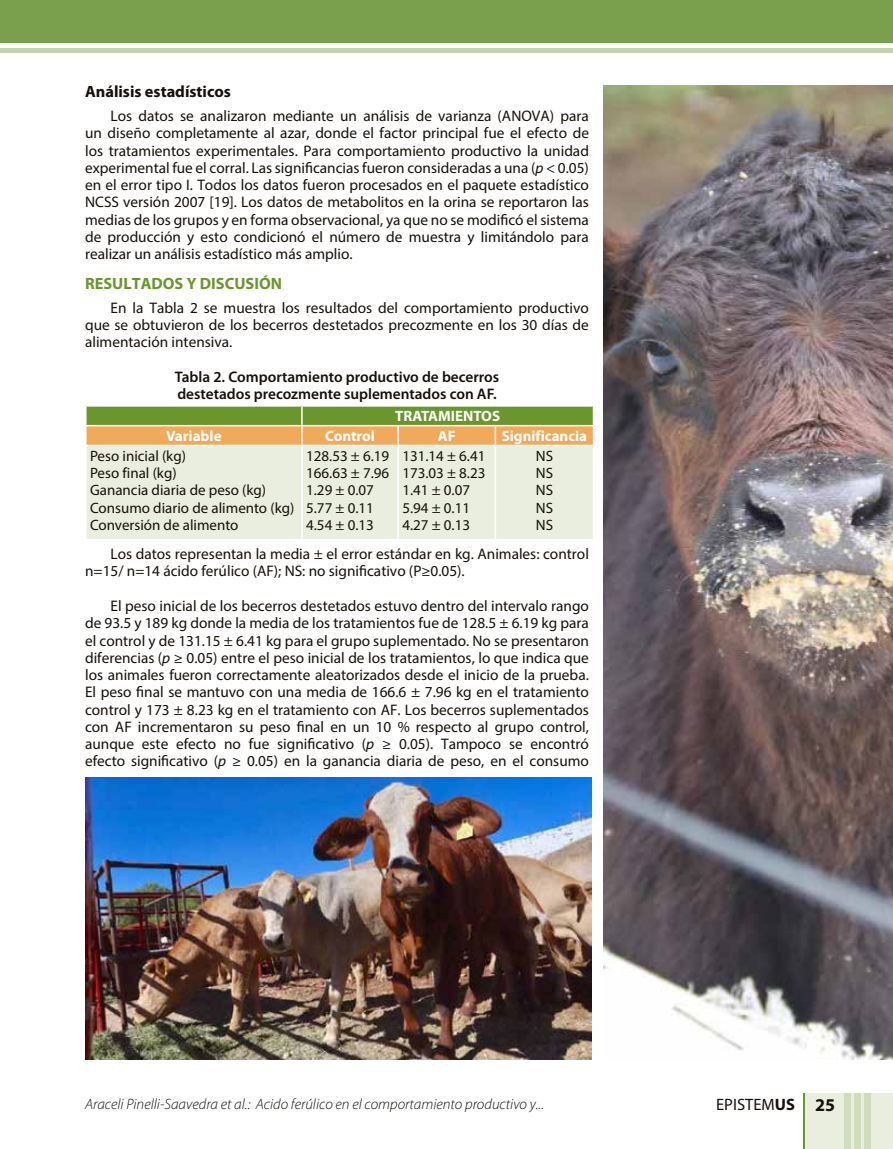
<style>
.page{position:relative;width:893px;height:1149px;background:#fff}
.page>*{position:absolute;margin:0;border:0;box-sizing:border-box;transform-origin:0 0}
.t1{font:16.5px "Myriad Pro";color:#16100a}
.t2{font:700 16.35px "Myriad Pro";color:#16100a}
.t3{font:700 16.35px "Myriad Pro";color:#6b962e}
.t4{font:15.3px/17.2px "Myriad Pro";color:#16100a;text-align:justify}
.t5{font:600 15.3px/17.2px "Myriad Pro";color:#16100a}
.t6{font:15px/17.2px "Myriad Pro";color:#16100a}
.t7{font:italic 300 15px "Myriad Pro";color:#16100a}
.t8{font:700 15px "Myriad Pro";color:#fff}
.s1{font-style:italic}
.s2{font-weight:700}
.s3{font-weight:700;font-size:18px}
</style>
<div class="page">
<div style="left:0;top:0;width:893px;height:43px;background:#7ba04d"></div>
<div style="left:0;top:48px;width:893px;height:5px;background:#c3d2ab"></div>
<div style="left:87px;top:446px;width:506px;height:92px;background:#eaeede"></div>
<svg style="left:85px;top:406px;width:509px;height:38px;background:#b1a650"></svg>
<hr style="left:301px;top:446px;width:2px;height:92px;background:#fff">
<hr style="left:397px;top:446px;width:2px;height:92px;background:#fff">
<hr style="left:495px;top:446px;width:1px;height:92px;background:#fff">
<img style="left:604px;top:85px;width:289px;height:974px">
<img style="left:85px;top:777px;width:506px;height:282px">
<div style="left:804px;top:1092px;width:89px;height:56px;background:#eaeede"></div>
<div style="left:845px;top:1092px;width:6px;height:56px;background:#d1dcbd"></div>
<div style="left:854px;top:1092px;width:6px;height:56px;background:#d1dcbd"></div>
<div style="left:864px;top:1092px;width:6px;height:56px;background:#d1dcbd"></div>
<hr style="left:804px;top:1092px;width:1px;height:56px;background:#6b962e">
<p class="t2" style="left:85px;top:81px;width:147px">Análisis estadísticos</p>
<p class="t4" style="left:85px;top:107px;width:505px;text-indent:26px">Los datos se analizaron mediante un análisis de varianza (ANOVA) para un diseño completamente al azar, donde el factor principal fue el efecto de los tratamientos experimentales. Para comportamiento productivo la unidad experimental fue el corral. Las significancias fueron consideradas a una (<span class="s1">p</span> &lt; 0.05) en el error tipo I. Todos los datos fueron procesados en el paquete estadístico NCSS versión 2007 [19]. Los datos de metabolitos en la orina se reportaron las medias de los grupos y en forma observacional, ya que no se modificó el sistema de producción y esto condicionó el número de muestra y limitándolo para realizar un análisis estadístico más amplio.</p>
<p class="t3" style="left:85px;top:273px;width:199px">RESULTADOS Y DISCUSIÓN</p>
<p class="t4" style="left:85px;top:299px;width:505px;text-indent:26px">En la Tabla 2 se muestra los resultados del comportamiento productivo que se obtuvieron de los becerros destetados precozmente en los 30 días de alimentación intensiva.</p>
<p class="t5" style="left:175px;top:367px;width:326px">Tabla 2. Comportamiento productivo de becerros destetados precozmente suplementados con AF.</p>
<p class="t8" style="left:395px;top:406px;width:106px">TRATAMIENTOS</p>
<p class="t8" style="left:166px;top:426px;width:57px">Variable</p>
<p class="t8" style="left:325px;top:426px;width:51px">Control</p>
<p class="t8" style="left:438px;top:426px;width:19px">AF</p>
<p class="t8" style="left:502px;top:426px;width:87px">Significancia</p>
<p class="t6" style="left:90px;top:447px;width:206px">Peso inicial (kg)<br>Peso final (kg)<br>Ganancia diaria de peso (kg)<br>Consumo diario de alimento (kg)<br>Conversión de alimento</p>
<p class="t6" style="left:306px;top:447px;width:85px">128.53 ± 6.19<br>166.63 ± 7.96<br>1.29 ± 0.07<br>5.77 ± 0.11<br>4.54 ± 0.13</p>
<p class="t6" style="left:402px;top:447px;width:85px">131.14 ± 6.41<br>173.03 ± 8.23<br>1.41 ± 0.07<br>5.94 ± 0.11<br>4.27 ± 0.13</p>
<p class="t6" style="left:536px;top:447px;width:19px;text-align:justify">NS NS NS NS NS</p>
<p class="t4" style="left:85px;top:545px;width:505px;text-indent:26px">Los datos representan la media ± el error estándar en kg. Animales: control n=15/ n=14 ácido ferúlico (AF); NS: no significativo (P≥0.05).</p>
<p class="t4" style="left:85px;top:596px;width:505px;text-indent:26px">El peso inicial de los becerros destetados estuvo dentro del intervalo rango de 93.5 y 189 kg donde la media de los tratamientos fue de 128.5 ± 6.19 kg para el control y de 131.15 ± 6.41 kg para el grupo suplementado. No se presentaron diferencias (<span class="s1">p</span> ≥ 0.05) entre el peso inicial de los tratamientos, lo que indica que los animales fueron correctamente aleatorizados desde el inicio de la prueba.<br>El peso final se mantuvo con una media de 166.6 ± 7.96 kg en el tratamiento control y 173 ± 8.23 kg en el tratamiento con AF. Los becerros suplementados con AF incrementaron su peso final en un 10 % respecto al grupo control, aunque este efecto no fue significativo (<span class="s1">p</span> ≥ 0.05). Tampoco se encontró efecto significativo (<span class="s1">p</span> ≥ 0.05) en la ganancia diaria de peso, en el consumo</p>
<p class="t7" style="left:85px;top:1094px;width:460px">Araceli Pinelli-Saavedra et al.: Acido ferúlico en el comportamiento productivo y...</p>
<p class="t1" style="left:716px;top:1093px;width:120px">EPISTEM<span class="s2">US</span> <span class="s3">25</span></p>
</div>
